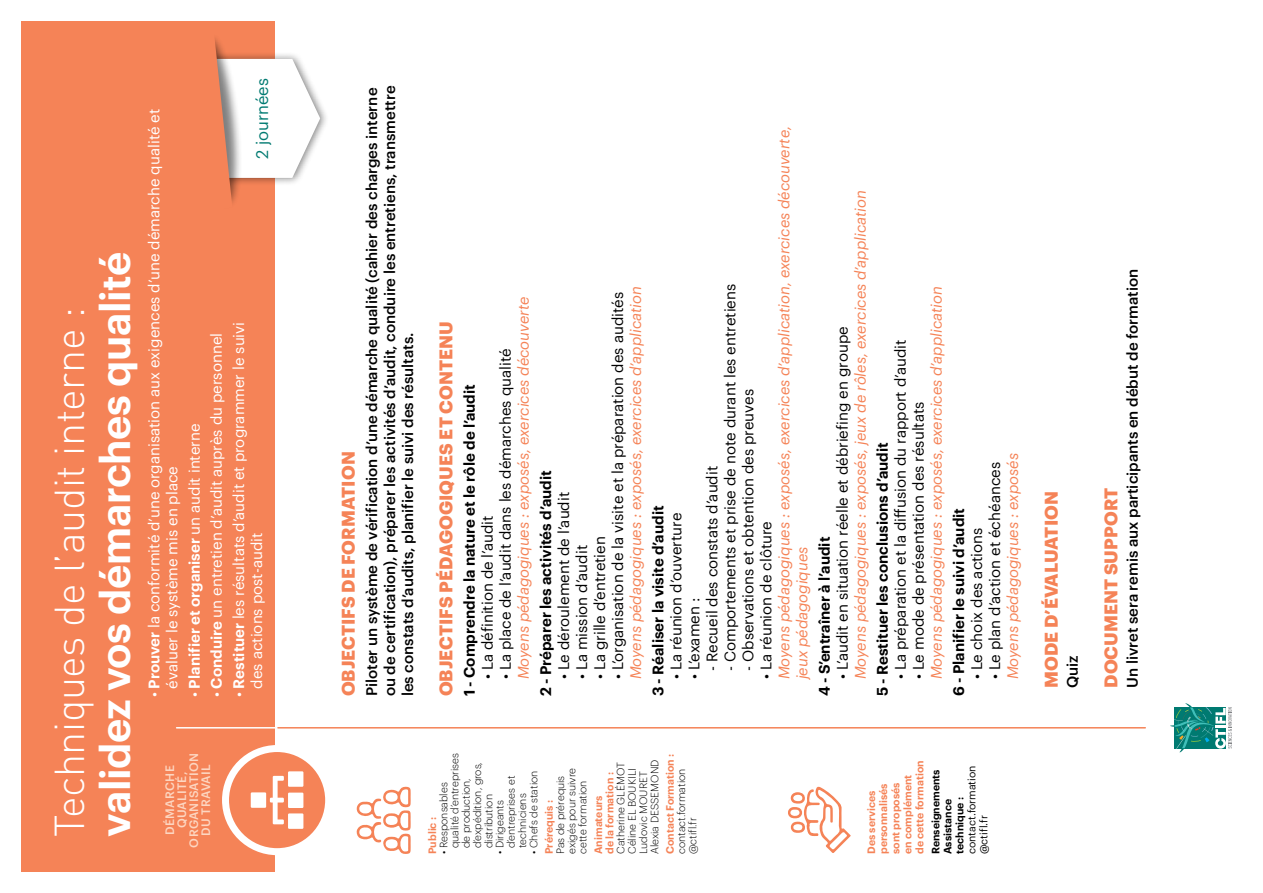
<style>
.page{position:relative;width:1263px;height:893px;background:#fff}
.page>*{position:absolute;margin:0;border:0;box-sizing:border-box;transform-origin:0 0}
.t1{font:300 41.25px "DIN";letter-spacing:-.01em;color:#fff}
.t2{font:600 41.25px "Graphik";letter-spacing:-.01em;color:#fff}
.t3{font:700 18px "Graphik";letter-spacing:.005em;color:#f58357}
.t4{font:16.5px "Graphik";color:#007a71}
.t5{font:15px "Graphik";color:#000}
.t6{font:italic 15px/18px "Graphik";color:#f58357}
.t7{font:500 15px/18px "Graphik";color:#000}
.t8{font:15px/18px "Graphik";color:#fff}
.t9{font:600 15px "Graphik";color:#000}
.t10{font:600 15px "Graphik";color:#fff}
.t11{font:500 12px/12px "Graphik";letter-spacing:.025em;color:#fdd6c1;text-align:center}
.t12{font:300 10.5px/11.2px "Graphik";color:#000}
.t13{font:600 10.5px/12px "Graphik";color:#f58357}
.t14{font:600 10.5px/12px "Graphik";color:#000}
.t15{font:10.5px/12px "Graphik";color:#000}
.s1{font-weight:600}
.s2{font-weight:400}
</style>
<div class="page">
<svg style="left:1170px;top:703px;width:62px;height:49px"></svg>
<div style="left:21px;top:21px;width:254px;height:851px;background:#f58357"></div>
<svg style="left:357px;top:787px;width:54px;height:67px"></svg>
<hr style="left:177px;top:727px;width:107px;height:1px;background:#fff">
<hr style="left:278px;top:727px;width:867px;height:1px;background:#f58357">
<div style="left:225px;top:748px;width:104px;height:104px;background:#f58357;border-radius:50%"></div>
<div style="left:288px;top:813px;width:15px;height:16px;background:#fff"></div>
<div style="left:288px;top:793px;width:15px;height:15px;background:#fff"></div>
<div style="left:288px;top:771px;width:15px;height:16px;background:#fff"></div>
<div style="left:251px;top:792px;width:15px;height:16px;background:#fff"></div>
<svg style="left:270px;top:776px;width:14px;height:48px"></svg>
<div style="left:222px;top:745px;width:110px;height:110px;border:7px solid #fff;border-radius:50%"></div>
<svg style="left:788px;top:786px;width:63px;height:67px"></svg>
<div style="left:202px;top:51px;width:128px;height:135px;background:#000;opacity:.5"></div>
<svg style="left:202px;top:38px;width:118px;height:165px"></svg>
<h1 class="t2" style="left:84px;top:837px;width:587px;rotate:-90deg">validez vos démarches qualité</h1>
<h1 class="t1" style="left:44px;top:837px;width:531px;rotate:-90deg">Techniques de l’audit interne :</h1>
<p class="t4" style="left:250px;top:159px;width:82px;rotate:-90deg">2 journées</p>
<p class="t8" style="left:144px;top:688px;width:581px;text-indent:-9px;rotate:-90deg">• <span class="s1">Prouver</span> la conformité d’une organisation aux exigences d’une démarche qualité et évaluer le système mis en place</p>
<p class="t8" style="left:206px;top:697px;width:366px;rotate:-90deg">• <span class="s1">Conduire</span> un entretien d’audit auprès du personnel</p>
<p class="t8" style="left:228px;top:688px;width:368px;text-indent:-9px;rotate:-90deg">• <span class="s1">Restituer</span> les résultats d’audit et programmer le suivi des actions post-audit</p>
<p class="t10" style="left:183px;top:697px;width:275px;rotate:-90deg"><span class="s2">•</span> Planifier et organiser <span class="s2">un audit interne</span></p>
<p class="t11" style="left:163px;top:847px;width:96px;rotate:-90deg">Démarche qualité, organisation du travail</p>
<p class="t3" style="left:334px;top:696px;width:247px;rotate:-90deg">Objectifs de Formation</p>
<p class="t7" style="left:361px;top:696px;width:612px;rotate:-90deg">Piloter un système de vérification d’une démarche qualité (cahier des charges interne ou de certification), préparer les activités d’audit, conduire les entretiens, transmettre les constats d’audits, planifier le suivi des résultats.</p>
<p class="t3" style="left:432px;top:696px;width:377px;rotate:-90deg">Objectifs pédagogiques et contenu</p>
<p class="t6" style="left:513px;top:679px;width:384px;rotate:-90deg">Moyens pédagogiques : exposés, exercices découverte</p>
<p class="t5" style="left:494px;top:679px;width:332px;rotate:-90deg">• La place de l’audit dans les démarches qualité</p>
<p class="t9" style="left:458px;top:696px;width:314px;rotate:-90deg">1 - Comprendre la nature et le rôle de l’audit</p>
<p class="t5" style="left:476px;top:679px;width:165px;rotate:-90deg">• La définition de l’audit</p>
<p class="t5" style="left:606px;top:679px;width:389px;rotate:-90deg">• L’organisation de la visite et la préparation des audités</p>
<p class="t6" style="left:625px;top:679px;width:395px;rotate:-90deg">Moyens pédagogiques : exposés, exercices d’application</p>
<p class="t9" style="left:534px;top:696px;width:228px;rotate:-90deg">2 - Préparer les activités d’audit</p>
<p class="t5" style="left:552px;top:679px;width:189px;rotate:-90deg">• Le déroulement de l’audit</p>
<p class="t5" style="left:570px;top:679px;width:136px;rotate:-90deg">• La mission d’audit</p>
<p class="t5" style="left:588px;top:679px;width:145px;rotate:-90deg">• La grille d’entretien</p>
<p class="t6" style="left:774px;top:679px;width:555px;rotate:-90deg">Moyens pédagogiques : exposés, exercices d’application, exercices découverte, jeux pédagogiques</p>
<p class="t5" style="left:719px;top:671px;width:388px;rotate:-90deg">- Comportements et prise de note durant les entretiens</p>
<p class="t5" style="left:737px;top:671px;width:283px;rotate:-90deg">- Observations et obtention des preuves</p>
<p class="t5" style="left:701px;top:671px;width:206px;rotate:-90deg">- Recueil des constats d’audit</p>
<p class="t9" style="left:646px;top:696px;width:192px;rotate:-90deg">3 - Réaliser la visite d’audit</p>
<p class="t5" style="left:665px;top:679px;width:168px;rotate:-90deg">• La réunion d’ouverture</p>
<p class="t5" style="left:755px;top:679px;width:160px;rotate:-90deg">• La réunion de clôture</p>
<p class="t5" style="left:683px;top:679px;width:83px;rotate:-90deg">• L’examen :</p>
<p class="t6" style="left:850px;top:679px;width:491px;rotate:-90deg">Moyens pédagogiques : exposés, jeux de rôles, exercices d’application</p>
<p class="t5" style="left:831px;top:679px;width:354px;rotate:-90deg">• L’audit en situation réelle et débriefing en groupe</p>
<p class="t9" style="left:813px;top:696px;width:161px;rotate:-90deg">4 - S’entraîner à l’audit</p>
<p class="t6" style="left:926px;top:679px;width:395px;rotate:-90deg">Moyens pédagogiques : exposés, exercices d’application</p>
<p class="t5" style="left:889px;top:679px;width:341px;rotate:-90deg">• La préparation et la diffusion du rapport d’audit</p>
<p class="t5" style="left:907px;top:679px;width:279px;rotate:-90deg">• Le mode de présentation des résultats</p>
<p class="t9" style="left:871px;top:696px;width:256px;rotate:-90deg">5 - Restituer les conclusions d’audit</p>
<p class="t5" style="left:983px;top:679px;width:219px;rotate:-90deg">• Le plan d’action et échéances</p>
<p class="t6" style="left:1002px;top:679px;width:228px;rotate:-90deg">Moyens pédagogiques : exposés</p>
<p class="t9" style="left:947px;top:696px;width:190px;rotate:-90deg">6 - Planifier le suivi d’audit</p>
<p class="t5" style="left:965px;top:679px;width:153px;rotate:-90deg">• Le choix des actions</p>
<p class="t3" style="left:1037px;top:688px;width:198px;rotate:-90deg">Mode d’évaluation</p>
<p class="t7" style="left:1062px;top:688px;width:34px;rotate:-90deg">Quiz</p>
<p class="t12" style="left:437px;top:848px;width:96px;text-indent:-6px;rotate:-90deg">• Responsables qualité d’entreprises de production, d’expédition, gros, distribution</p>
<p class="t12" style="left:614px;top:854px;width:96px;rotate:-90deg">Catherine Glémot<br>Céline El Boukili<br>Ludovic Mouret<br>Alexia DESSEMOND</p>
<p class="t13" style="left:663px;top:854px;width:102px;rotate:-90deg">Contact Formation :</p>
<p class="t12" style="left:554px;top:854px;width:88px;rotate:-90deg">Pas de prérequis exigés pour suivre cette formation</p>
<p class="t13" style="left:592px;top:854px;width:83px;line-height:11.2px;rotate:-90deg">Animateurs<br>de la formation :</p>
<p class="t12" style="left:675px;top:854px;width:87px;rotate:-90deg">contact.formation @ctifl.fr</p>
<p class="t12" style="left:493px;top:848px;width:74px;text-indent:-6px;rotate:-90deg">• Dirigeants d’entreprises et techniciens</p>
<p class="t12" style="left:527px;top:854px;width:85px;rotate:-90deg">• Chefs de station</p>
<p class="t13" style="left:542px;top:854px;width:56px;rotate:-90deg">Prérequis :</p>
<p class="t13" style="left:425px;top:854px;width:39px;rotate:-90deg">Public :</p>
<p class="t13" style="left:864px;top:854px;width:95px;rotate:-90deg">Des services personnalisés sont proposés<br>en complément de cette formation</p>
<p class="t14" style="left:929px;top:854px;width:86px;rotate:-90deg">Renseignements<br>Assistance technique :</p>
<p class="t15" style="left:965px;top:854px;width:90px;rotate:-90deg">contact.formation @ctifl.fr</p>
<p class="t3" style="left:1097px;top:688px;width:201px;rotate:-90deg">Document support</p>
<p class="t7" style="left:1122px;top:688px;width:420px;rotate:-90deg">Un livret sera remis aux participants en début de formation</p>
</div>
